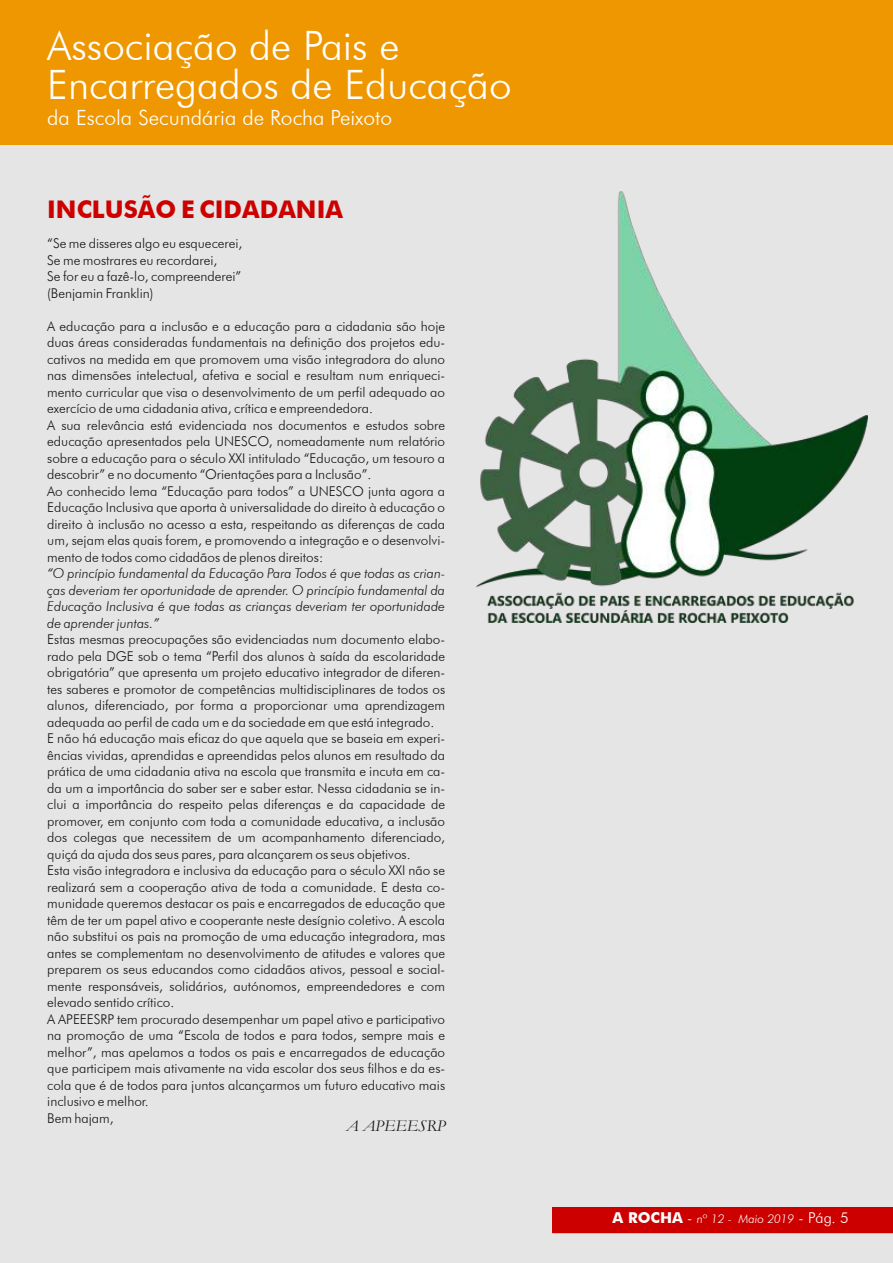
<style>
.page{position:relative;width:893px;height:1263px;background:#e5e5e5}
.page>*{position:absolute;margin:0;border:0;box-sizing:border-box;transform-origin:0 0}
.t1{font:300 40.5px/39px "Futura BT";color:#fff}
.t2{font:700 24.3px "Futura BT";color:#cd0000}
.t3{font:300 21px "Futura BT";color:#fff}
.t4{font:italic 16.5px "Garamond";color:#161413}
.t5{font:300 13.5px/16.5px "Futura BT";color:#161413}
.t6{font:italic 300 13.5px/16.5px "Futura BT";color:#161413;text-align:justify}
.t7{font:italic 300 12px "Futura BT";color:#fff}
.s1{font-weight:700;font-style:normal;font-size:15px}
.s2{font-style:normal;font-size:15px}
</style>
<div class="page">
<div style="left:0;top:0;width:893px;height:145px;background:#ee9700"></div>
<div style="left:553px;top:1208px;width:340px;height:25px;background:#cd0000"></div>
<img style="left:476px;top:191px;width:391px;height:431px">
<h1 class="t1" style="left:47px;top:26px;width:466px">Associação de Pais e<br>Encarregados de Educação</h1>
<h3 class="t3" style="left:47px;top:104px;width:346px">da Escola Secundária de Rocha Peixoto</h3>
<h2 class="t2" style="left:47px;top:195px;width:297px">INCLUSÃO E CIDADANIA</h2>
<p class="t5" style="left:47px;top:235px;width:197px">“Se me disseres algo eu esquecerei,<br>Se me mostrares eu recordarei,<br>Se for eu a fazê-lo, compreenderei” (Benjamin Franklin)</p>
<p class="t5" style="left:47px;top:318px;width:399px">A educação para a inclusão e a educação para a cidadania são hoje duas áreas consideradas fundamentais na definição dos projetos edu&shy;cativos na medida em que promovem uma visão integradora do aluno nas dimensões intelectual, afetiva e social e resultam num enriqueci&shy;mento curricular que visa o desenvolvimento de um perfil adequado ao exercício de uma cidadania ativa, crítica e empreendedora.<br>A sua relevância está evidenciada nos documentos e estudos sobre educação apresentados pela UNESCO, nomeadamente num relatório sobre a educação para o século XXI intitulado “Educação, um tesouro a descobrir” e no documento “Orientações para a Inclusão”.<br>Ao conhecido lema “Educação para todos” a UNESCO junta agora a Educação Inclusiva que aporta à universalidade do direito à educação o direito à inclusão no acesso a esta, respeitando as diferenças de cada um, sejam elas quais forem, e promovendo a integração e o desenvolvi&shy;mento de todos como cidadãos de plenos direitos:</p>
<p class="t6" style="left:47px;top:565px;width:399px">“O princípio fundamental da Educação Para Todos é que todas as crian&shy;ças deveriam ter oportunidade de aprender. O princípio fundamental da Educação Inclusiva é que todas as crianças deveriam ter oportunidade de aprender juntas.”</p>
<p class="t5" style="left:47px;top:631px;width:399px">Estas mesmas preocupações são evidenciadas num documento elabo&shy;rado pela DGE sob o tema “Perfil dos alunos à saída da escolaridade obrigatória” que apresenta um projeto educativo integrador de diferen&shy;tes saberes e promotor de competências multidisciplinares de todos os alunos, diferenciado, por forma a proporcionar uma aprendizagem adequada ao perfil de cada um e da sociedade em que está integrado.<br>E não há educação mais eficaz do que aquela que se baseia em experi&shy;ências vividas, aprendidas e apreendidas pelos alunos em resultado da prática de uma cidadania ativa na escola que transmita e incuta em ca&shy;da um a importância do saber ser e saber estar. Nessa cidadania se in&shy;clui a importância do respeito pelas diferenças e da capacidade de promover, em conjunto com toda a comunidade educativa, a inclusão dos colegas que necessitem de um acompanhamento diferenciado, quiçá da ajuda dos seus pares, para alcançarem os seus objetivos.<br>Esta visão integradora e inclusiva da educação para o século XXI não se realizará sem a cooperação ativa de toda a comunidade. E desta co&shy;munidade queremos destacar os pais e encarregados de educação que têm de ter um papel ativo e cooperante neste desígnio coletivo. A escola não substitui os pais na promoção de uma educação integradora, mas antes se complementam no desenvolvimento de atitudes e valores que preparem os seus educandos como cidadãos ativos, pessoal e social&shy;mente responsáveis, solidários, autónomos, empreendedores e com elevado sentido crítico.<br>A APEEESRP tem procurado desempenhar um papel ativo e participativo na promoção de uma “Escola de todos e para todos, sempre mais e melhor”, mas apelamos a todos os pais e encarregados de educação que participem mais ativamente na vida escolar dos seus filhos e da es&shy;cola que é de todos para juntos alcançarmos um futuro educativo mais inclusivo e melhor.<br>Bem hajam,</p>
<p class="t4" style="left:346px;top:1117px;width:101px">A APEEESRP</p>
<p class="t7" style="left:613px;top:1211px;width:238px"><span class="s1">A ROCHA</span> <span class="s2">-</span> nº 12 - Maio 2019 <span class="s2">- Pág. 5</span></p>
</div>
